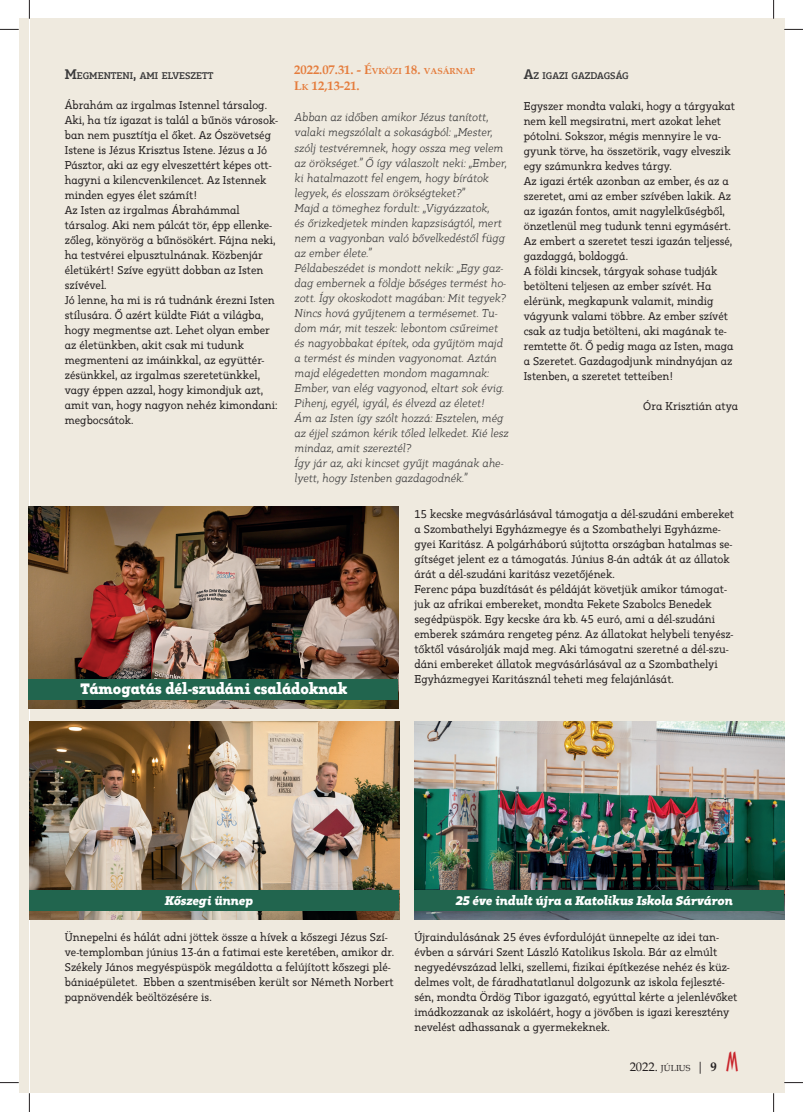
<style>
.page{position:relative;width:803px;height:1112px;background:#fff}
.page>*{position:absolute;margin:0;border:0;box-sizing:border-box;transform-origin:0 0}
.t1{font:900 15px "Kappa Vol 2 Display";color:#fff}
.t2{font:italic 900 12.5px "Kappa Vol 2 Display";letter-spacing:-.01em;color:#fff}
.t3{font:700 12.5px/16.2px "Book Antiqua";color:#e57d3d}
.t4{font:12.5px "Book Antiqua";color:#231f20}
.t5{font:11.25px/15px "Kappa Vol 2 Display";color:#231f20}
.t6{font:italic 11.25px/15px "Kappa Vol 2 Display";color:#383839}
.t7{font:700 9.62px "Kappa Vol 2 Display";color:#383839}
.s1{font-size:13.75px}
.s2{font-size:8.75px}
.s3{font-weight:700}
.s4{font-family:"Arquitectura";font-size:25px;color:#c8242b}
</style>
<div class="page">
<div style="left:30px;top:19px;width:754px;height:1073px;background:#efeadf"></div>
<div style="left:19px;top:19px;width:10px;height:1073px;background:#efeadf"></div>
<img style="left:29px;top:721px;width:370px;height:198px">
<img style="left:414px;top:721px;width:370px;height:198px">
<div style="left:414px;top:889px;width:370px;height:21px;background:#21654e"></div>
<div style="left:29px;top:889px;width:370px;height:21px;background:#21654e"></div>
<img style="left:28px;top:506px;width:370px;height:202px">
<div style="left:28px;top:679px;width:370px;height:20px;background:#21654e"></div>
<svg style="left:0;top:29px;width:19px;height:1px"></svg>
<svg style="left:784px;top:29px;width:19px;height:1px"></svg>
<svg style="left:0;top:1082px;width:19px;height:1px"></svg>
<svg style="left:784px;top:1081px;width:19px;height:2px"></svg>
<svg style="left:29px;top:0;width:1px;height:19px"></svg>
<svg style="left:29px;top:1093px;width:1px;height:18px"></svg>
<svg style="left:773px;top:0;width:1px;height:19px"></svg>
<svg style="left:773px;top:1092px;width:1px;height:19px"></svg>
<p class="t7" style="left:65px;top:69px;width:150px"><span class="s1">M</span>EGMENTENI<span class="s1">,</span> AMI ELVESZETT</p>
<p class="t5" style="left:65px;top:98px;width:215px">Ábrahám az irgalmas Istennel társalog.<br>Aki, ha tíz igazat is talál a bűnös városok&shy;ban nem pusztítja el őket. Az Ószövetség Istene is Jézus Krisztus Istene. Jézus a Jó Pásztor, aki az egy elveszettért képes ott&shy;hagyni a kilencvenkilencet. Az Istennek minden egyes élet számít!<br>Az Isten az irgalmas Ábrahámmal társalog. Aki nem pálcát tör, épp ellenke&shy;zőleg, könyörög a bűnösökért. Fájna neki, ha testvérei elpusztulnának. Közbenjár életükért! Szíve együtt dobban az Isten szívével.<br>Jó lenne, ha mi is rá tudnánk érezni Isten stílusára. Ő azért küldte Fiát a világba, hogy megmentse azt. Lehet olyan ember az életünkben, akit csak mi tudunk megmenteni az imáinkkal, az együttér&shy;zésünkkel, az irgalmas szeretetünkkel, vagy éppen azzal, hogy kimondjuk azt, amit van, hogy nagyon nehéz kimondani: megbocsátok.</p>
<p class="t3" style="left:294px;top:62px;width:182px">2022.07.31. - É<span class="s2">VKÖZI</span> 18. <span class="s2">VASÁRNAP<br></span>L<span class="s2">K</span> 12,13-21.</p>
<p class="t6" style="left:294px;top:111px;width:216px">Abban az időben amikor Jézus tanított, valaki megszólalt a sokaságból: „Mester, szólj testvéremnek, hogy ossza meg velem az örökséget.” Ő így válaszolt neki: „Ember, ki hatalmazott fel engem, hogy bírátok legyek, és elosszam örökségteket?”<br>Majd a tömeghez fordult: „Vigyázzatok,<br>és őrizkedjetek minden kapzsiságtól, mert nem a vagyonban való bővelkedéstől függ az ember élete.”<br>Példabeszédet is mondott nekik: „Egy gaz&shy;dag embernek a földje bőséges termést ho&shy;zott. Így okoskodott magában: Mit tegyek?<br>Nincs hová gyűjtenem a termésemet. Tu&shy;dom már, mit teszek: lebontom csűreimet és nagyobbakat építek, oda gyűjtöm majd a termést és minden vagyonomat. Aztán majd elégedetten mondom magamnak:<br>Ember, van elég vagyonod, eltart sok évig.<br>Pihenj, egyél, igyál, és élvezd az életet!<br>Ám az Isten így szólt hozzá: Esztelen, még az éjjel számon kérik tőled lelkedet. Kié lesz mindaz, amit szereztél?<br>Így jár az, aki kincset gyűjt magának ahe&shy;lyett, hogy Istenben gazdagodnék.”</p>
<p class="t7" style="left:524px;top:69px;width:106px"><span class="s1">A</span>Z IGAZI GAZDAGSÁG</p>
<p class="t5" style="left:524px;top:99px;width:213px">Egyszer mondta valaki, hogy a tárgyakat nem kell megsiratni, mert azokat lehet pótolni. Sokszor, mégis mennyire le va&shy;gyunk törve, ha összetörik, vagy elveszik egy számunkra kedves tárgy.<br>Az igazi érték azonban az ember, és az a szeretet, ami az ember szívében lakik. Az az igazán fontos, amit nagylelkűségből, önzetlenül meg tudunk tenni egymásért.<br>Az embert a szeretet teszi igazán teljessé, gazdaggá, boldoggá.<br>A földi kincsek, tárgyak sohase tudják betölteni teljesen az ember szívét. Ha elérünk, megkapunk valamit, mindig vágyunk valami többre. Az ember szívét csak az tudja betölteni, aki magának te&shy;remtette őt. Ő pedig maga az Isten, maga a Szeretet. Gazdagodjunk mindnyájan az Istenben, a szeretet tetteiben!</p>
<p class="t5" style="left:643px;top:399px;width:96px">Óra Krisztián atya</p>
<h1 class="t1" style="left:80px;top:679px;width:269px">Támogatás dél-szudáni családoknak</h1>
<p class="t5" style="left:414px;top:507px;width:321px">15 kecske megvásárlásával támogatja a dél-szudáni embereket a Szombathelyi Egyházmegye és a Szombathelyi Egyházme&shy;gyei Karitász. A polgárháború sújtotta országban hatalmas se&shy;gítséget jelent ez a támogatás. Június 8-án adták át az állatok árát a dél-szudáni karitász vezetőjének.<br>Ferenc pápa buzdítását és példáját követjük amikor támogat&shy;juk az afrikai embereket, mondta Fekete Szabolcs Benedek segédpüspök. Egy kecske ára kb. 45 euró, ami a dél-szudáni emberek számára rengeteg pénz. Az állatokat helybeli tenyész&shy;tőktől vásárolják majd meg. Aki támogatni szeretné a dél-szu&shy;dáni embereket állatok megvásárlásával az a Szombathelyi Egyházmegyei Karitásznál teheti meg felajánlását.</p>
<p class="t2" style="left:165px;top:892px;width:90px">Kőszegi ünnep</p>
<p class="t2" style="left:455px;top:892px;width:278px">25 éve indult újra a Katolikus Iskola Sárváron</p>
<p class="t5" style="left:414px;top:929px;width:324px">Újraindulásának 25 éves évfordulóját ünnepelte az idei tan&shy;évben a sárvári Szent László Katolikus Iskola. Bár az elmúlt negyedévszázad lelki, szellemi, fizikai építkezése nehéz és küz&shy;delmes volt, de fáradhatatlanul dolgozunk az iskola fejleszté&shy;sén, mondta Ördög Tibor igazgató, egyúttal kérte a jelenlévőket imádkozzanak az iskoláért, hogy a jövőben is igazi keresztény nevelést adhassanak a gyermekeknek.</p>
<p class="t5" style="left:65px;top:929px;width:331px">Ünnepelni és hálát adni jöttek össze a hívek a kőszegi Jézus Szí&shy;ve-templomban június 13-án a fatimai este keretében, amikor dr.<br>Székely János megyéspüspök megáldotta a felújított kőszegi plé&shy;bániaépületet. Ebben a szentmisében került sor Németh Norbert papnövendék beöltözésére is.</p>
<p class="t4" style="left:630px;top:1059px;width:110px">2022. <span class="s2">JÚLIUS</span> | <span class="s3">9</span> <span class="s4">M</span></p>
</div>
